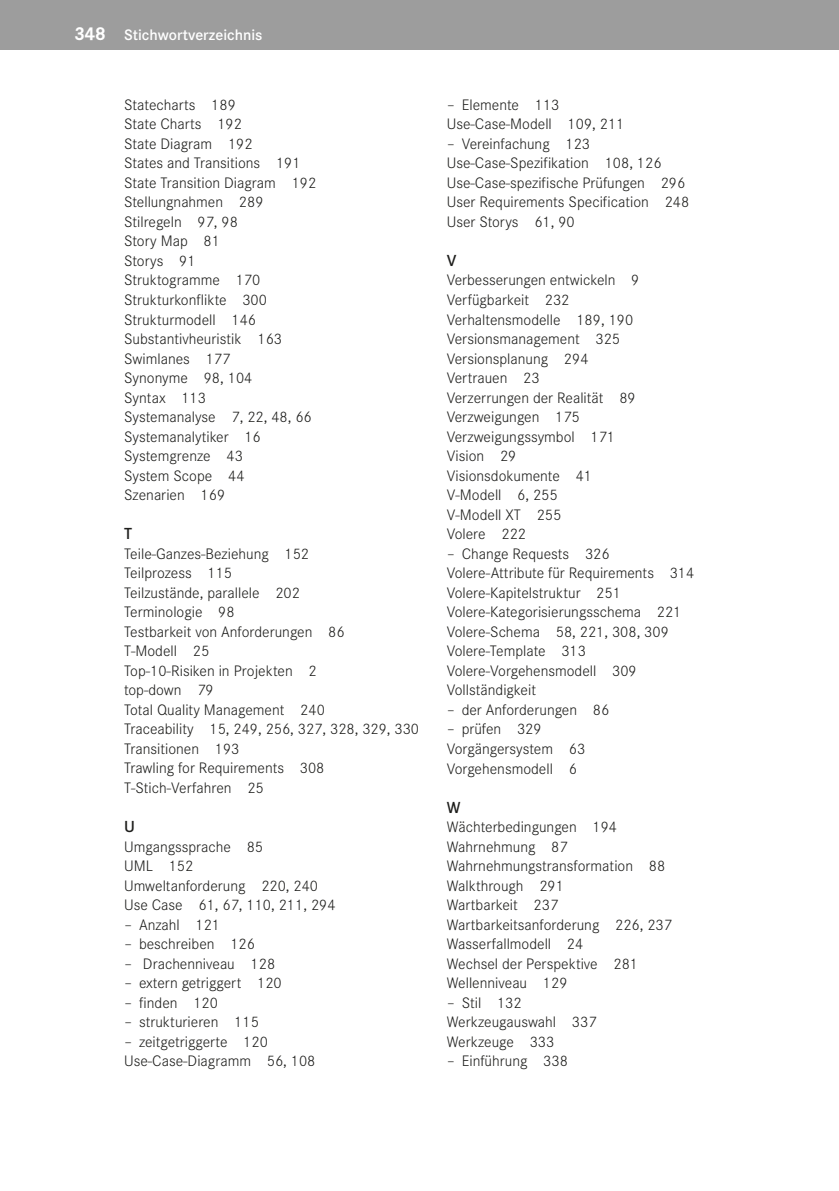
<style>
.page{position:relative;width:839px;height:1191px;background:#fff}
.page>*{position:absolute;margin:0;border:0;box-sizing:border-box;transform-origin:0 0}
.t1{font:600 16.62px "Corporate S Pro";color:#1d1d1b}
.t2{font:300 15.75px/19.6px "Corporate S Pro";color:#1d1d1b}
.t3{font:600 15.75px "Corporate S Pro";color:#fff}
.s1{font-weight:700;font-size:19.25px}
.s2{font-family:"Corporate A Pro";font-weight:400}
</style>
<div class="page">
<div style="left:0;top:0;width:838px;height:50px;background:#9d9d9d"></div>
<p class="t3" style="left:74px;top:23px;width:189px"><span class="s1">348</span> Stichwortverzeichnis</p>
<p class="t2" style="left:124px;top:94px;width:194px">Statecharts 189<br>State Charts 192<br>State Diagram 192<br>States and Transitions 191<br>State Transition Diagram 192<br>Stellungnahmen 289<br>Stilregeln 97, 98<br>Story Map 81<br>Storys 91<br>Struktogramme 170<br>Strukturkonflikte 300<br>Strukturmodell 146<br>Substantivheuristik 163<br>Swimlanes 177<br>Synonyme 98, 104<br>Syntax 113<br>Systemanalyse 7, 22, 48, 66<br>Systemanalytiker 16<br>Systemgrenze 43<br>System Scope 44<br>Szenarien 169</p>
<p class="t1" style="left:124px;top:521px;width:10px">T</p>
<p class="t2" style="left:124px;top:543px;width:296px">Teile-Ganzes-Beziehung 152<br>Teilprozess 115<br>Teilzustände, parallele 202<br>Terminologie 98<br>Testbarkeit von Anforderungen 86<br>T-Modell 25<br>Top-10-Risiken in Projekten 2<br>top-down 79<br>Total Quality Management 240<br>Traceability 15, 249, 256, 327, 328, 329, 330<br>Transitionen 193<br>Trawling for Requirements 308<br>T-Stich-Verfahren 25</p>
<p class="t1" style="left:124px;top:814px;width:12px">U</p>
<p class="t2" style="left:124px;top:835px;width:213px">Umgangssprache 85<br>UML 152<br>Umweltanforderung 220, 240<br>Use Case 61, 67, 110, 211, 294</p>
<p class="t2" style="left:124px;top:913px;width:97px"><span class="s2">–</span> Anzahl 121</p>
<p class="t2" style="left:124px;top:933px;width:132px"><span class="s2">–</span> beschreiben 126</p>
<p class="t2" style="left:124px;top:952px;width:152px"><span class="s2">–</span> Drachenniveau 128</p>
<p class="t2" style="left:124px;top:972px;width:159px"><span class="s2">–</span> extern getriggert 120</p>
<p class="t2" style="left:124px;top:991px;width:95px"><span class="s2">–</span> finden 120</p>
<p class="t2" style="left:124px;top:1011px;width:136px"><span class="s2">–</span> strukturieren 115</p>
<p class="t2" style="left:124px;top:1030px;width:193px"><span class="s2">–</span> zeitgetriggerte 120<br>Use-Case-Diagramm 56, 108</p>
<p class="t2" style="left:446px;top:94px;width:179px"><span class="s2">–</span> Elemente 113<br>Use-Case-Modell 109, 211</p>
<p class="t2" style="left:446px;top:133px;width:244px"><span class="s2">–</span> Vereinfachung 123<br>Use-Case-Spezifikation 108, 126<br>Use-Case-spezifische Prüfungen 296<br>User Requirements Specification 248<br>User Storys 61, 90</p>
<p class="t1" style="left:446px;top:248px;width:11px">V</p>
<p class="t2" style="left:446px;top:269px;width:194px">Verbesserungen entwickeln 9<br>Verfügbarkeit 232<br>Verhaltensmodelle 189, 190<br>Versionsmanagement 325<br>Versionsplanung 294<br>Vertrauen 23<br>Verzerrungen der Realität 89<br>Verzweigungen 175<br>Verzweigungssymbol 171<br>Vision 29<br>Visionsdokumente 41<br>V-Modell 6, 255<br>V-Modell XT 255<br>Volere 222</p>
<p class="t2" style="left:446px;top:543px;width:249px"><span class="s2">–</span> Change Requests 326<br>Volere-Attribute für Requirements 314<br>Volere-Kapitelstruktur 251<br>Volere-Kategorisierungsschema 221<br>Volere-Schema 58, 221, 308, 309<br>Volere-Template 313<br>Volere-Vorgehensmodell 309<br>Vollständigkeit</p>
<p class="t2" style="left:446px;top:699px;width:164px"><span class="s2">–</span> der Anforderungen 86</p>
<p class="t2" style="left:446px;top:718px;width:140px"><span class="s2">–</span> prüfen 329<br>Vorgängersystem 63<br>Vorgehensmodell 6</p>
<p class="t1" style="left:446px;top:794px;width:15px">W</p>
<p class="t2" style="left:446px;top:816px;width:226px">Wächterbedingungen 194<br>Wahrnehmung 87<br>Wahrnehmungstransformation 88<br>Walkthrough 291<br>Wartbarkeit 237<br>Wartbarkeitsanforderung 226, 237<br>Wasserfallmodell 24<br>Wechsel der Perspektive 281<br>Wellenniveau 129</p>
<p class="t2" style="left:446px;top:991px;width:151px"><span class="s2">–</span> Stil 132<br>Werkzeugauswahl 337<br>Werkzeuge 333</p>
<p class="t2" style="left:446px;top:1050px;width:123px"><span class="s2">–</span> Einführung 338</p>
</div>
